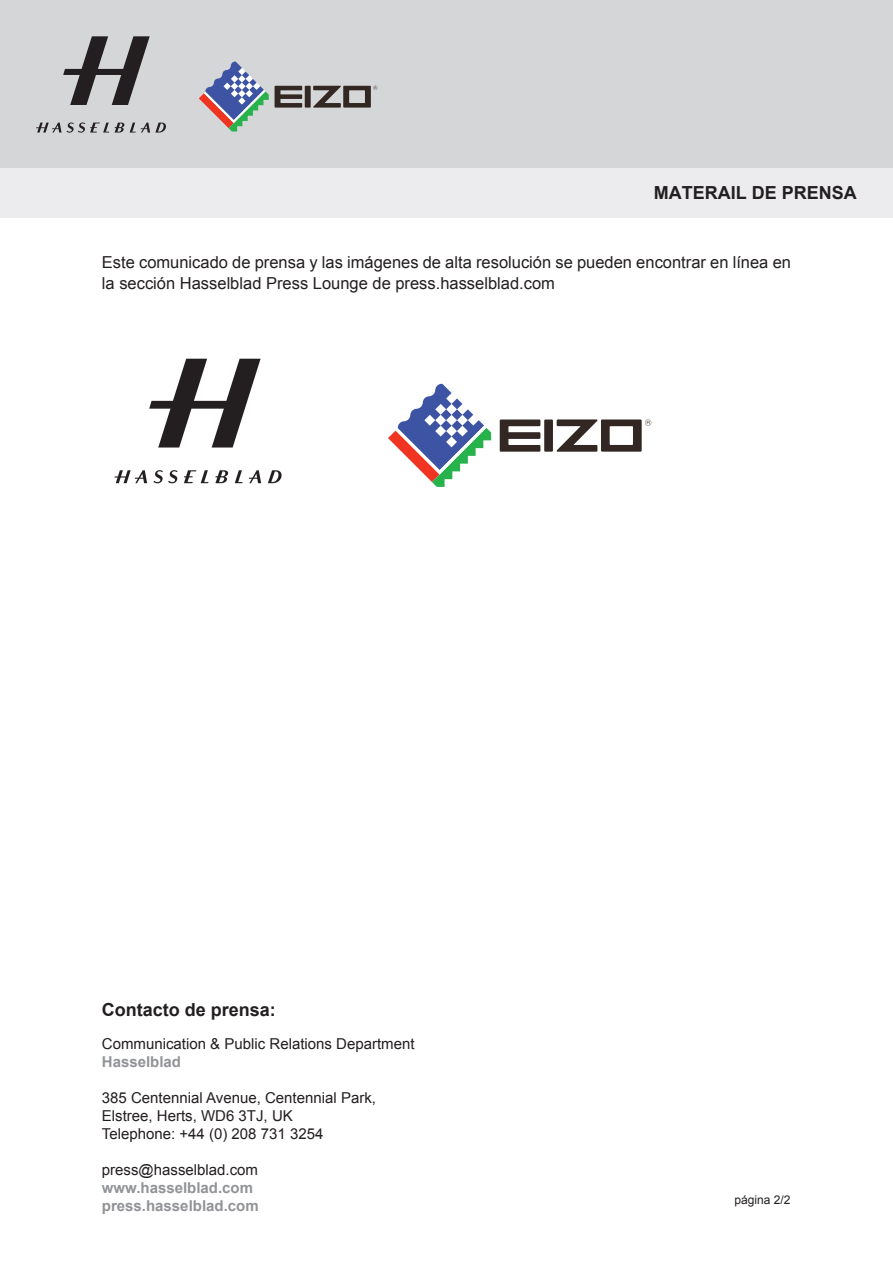
<style>
.page{position:relative;width:893px;height:1263px;background:#fff}
.page>*{position:absolute;margin:0;border:0;box-sizing:border-box;transform-origin:0 0}
.t1{font:700 18px "Arial";color:#231f20}
.t2{font:16.5px/21px "Arial";color:#231f20}
.t3{font:15px/18px "Arial";color:#231f20}
.t4{font:700 15px/18px "Arial";color:#919396}
.t5{font:12px "Arial";color:#231f20}
</style>
<div class="page">
<div style="left:0;top:0;width:893px;height:168px;background:#d5d6d8"></div>
<div style="left:0;top:168px;width:893px;height:50px;background:#ececee"></div>
<svg style="left:63px;top:36px;width:87px;height:69px"></svg>
<svg style="left:36px;top:122px;width:73px;height:11px"></svg>
<svg style="left:115px;top:122px;width:51px;height:11px"></svg>
<svg style="left:275px;top:86px;width:102px;height:22px"></svg>
<svg style="left:199px;top:61px;width:70px;height:70px"></svg>
<img style="left:114px;top:358px;width:168px;height:126px">
<svg style="left:500px;top:419px;width:151px;height:33px"></svg>
<svg style="left:388px;top:384px;width:103px;height:103px"></svg>
<p class="t1" style="left:654px;top:181px;width:205px">MATERAIL DE PRENSA</p>
<p class="t2" style="left:102px;top:252px;width:691px">Este comunicado de prensa y las imágenes de alta resolución se pueden encontrar en línea en la sección Hasselblad Press Lounge de press.hasselblad.com</p>
<p class="t1" style="left:102px;top:998px;width:176px">Contacto de prensa:</p>
<p class="t3" style="left:102px;top:1035px;width:314px">Communication &amp; Public Relations Department</p>
<p class="t4" style="left:102px;top:1053px;width:81px">Hasselblad</p>
<p class="t3" style="left:102px;top:1089px;width:276px">385 Centennial Avenue, Centennial Park,<br>Elstree, Herts, WD6 3TJ, UK<br>Telephone: +44 (0) 208 731 3254</p>
<p class="t3" style="left:102px;top:1161px;width:158px">press@hasselblad.com</p>
<p class="t4" style="left:102px;top:1179px;width:158px">www.hasselblad.com press.hasselblad.com</p>
<p class="t5" style="left:734px;top:1192px;width:58px">página 2/2</p>
</div>
